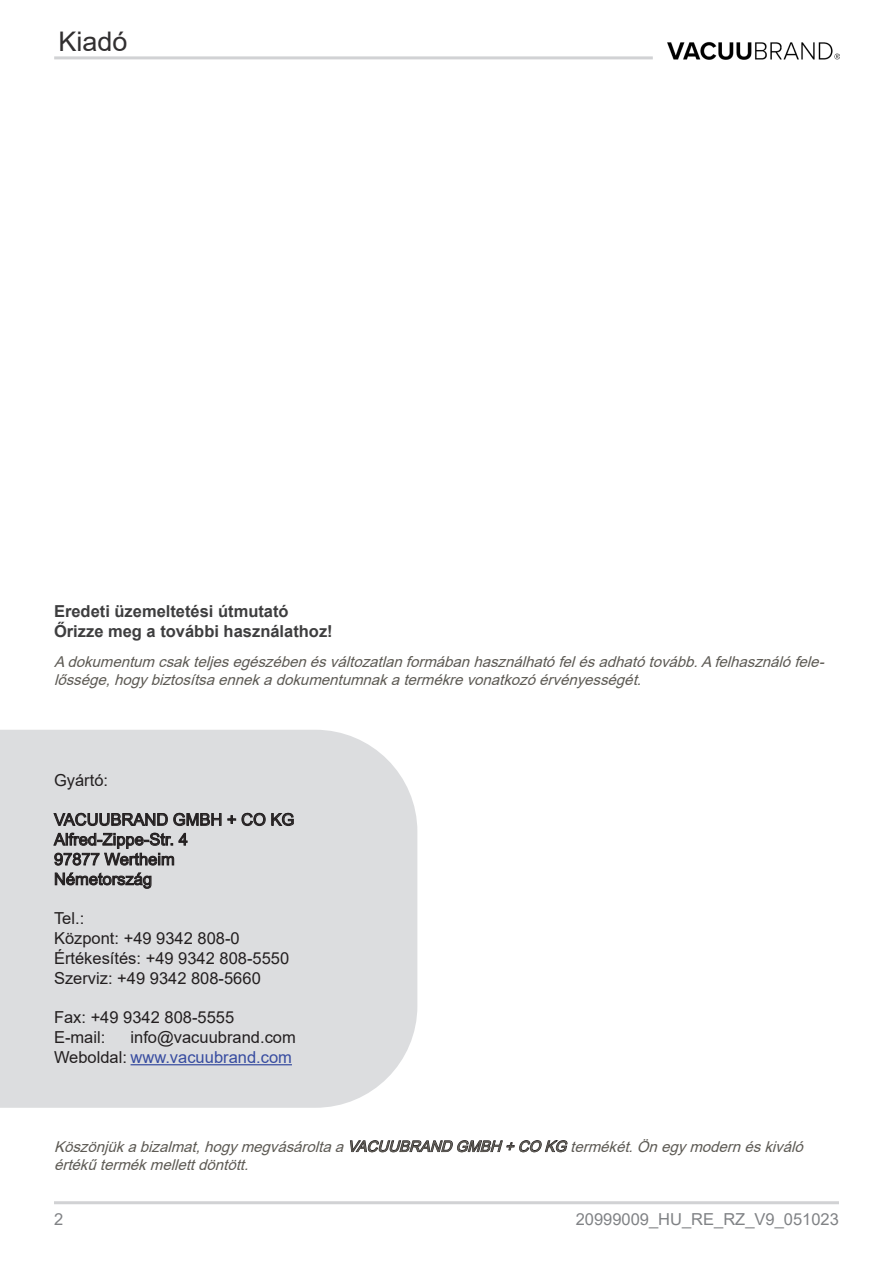
<style>
.page{position:relative;width:893px;height:1263px;background:#fff}
.page>*{position:absolute;margin:0;border:0;box-sizing:border-box;transform-origin:0 0}
.t1{font:27px "Arial";color:#312f30}
.t2{font:16.5px/19.8px "Arial";color:#231f20}
.t3{font:700 16.5px/19.8px "Arial";color:#3e3e3f}
.t4{font:16.5px "Arial";color:#808285}
.t5{font:italic 15px/18px "Arial";color:#5d5a54}
.s1{color:#374ca0}
.s2{color:#231f20}
</style>
<div class="page">
<div style="left:0;top:730px;width:417px;height:378px;background:#dcdddf"></div>
<hr style="left:131px;top:1064px;width:161px;height:1px;background:#374ca0">
<hr style="left:54px;top:1201px;width:785px;height:3px;background:#d1d2d4">
<hr style="left:54px;top:56px;width:599px;height:3px;background:#d1d2d4">
<img style="left:667px;top:42px;width:172px;height:18px">
<h1 class="t1" style="left:58px;top:23px;width:71px">Kiadó</h1>
<p class="t3" style="left:54px;top:602px;width:280px">Eredeti üzemeltetési útmutató<br>Őrizze meg a további használathoz!</p>
<p class="t5" style="left:54px;top:653px;width:777px">Adokumentum csakteljesegészébenésváltozatlanformábanhasználhatófelésadhatótovább.Afelhasználófele&shy;lőssége,hogybiztosítsaennekadokumentumnakatermékrevonatkozóérvényességét.</p>
<p class="t2" style="left:54px;top:770px;width:56px">Gyártó:</p>
<p class="t2" style="left:54px;top:809px;width:242px">VACUUBRAND GMBH + CO KG<br>Alfred‑Zippe‑Str. 4<br>97877 Wertheim<br>Németország</p>
<p class="t2" style="left:54px;top:908px;width:237px">Tel.:<br>Központ: +49 9342 808‑0<br>Értékesítés: +49 9342 808‑5550<br>Szerviz: +49 9342 808‑5660</p>
<p class="t2" style="left:54px;top:1007px;width:182px">Fax: +49 9342 808‑5555<br>E‑mail:</p>
<p class="t2" style="left:54px;top:1027px;width:243px;text-align:right">info@vacuubrand.com<br>Weboldal: <span class="s1">www.vacuubrand.com</span></p>
<p class="t5" style="left:54px;top:1137px;width:756px">Köszönjükabizalmat,hogymegvásároltaaVACUUBRAND <span class="s2">GMBH +CO KG</span> termékét.Önegymodernéskiváló értékűtermékmellettdöntött.</p>
<p class="t4" style="left:54px;top:1208px;width:11px">2</p>
<p class="t4" style="left:576px;top:1208px;width:265px">20999009_HU_RE_RZ_V9_051023</p>
</div>
